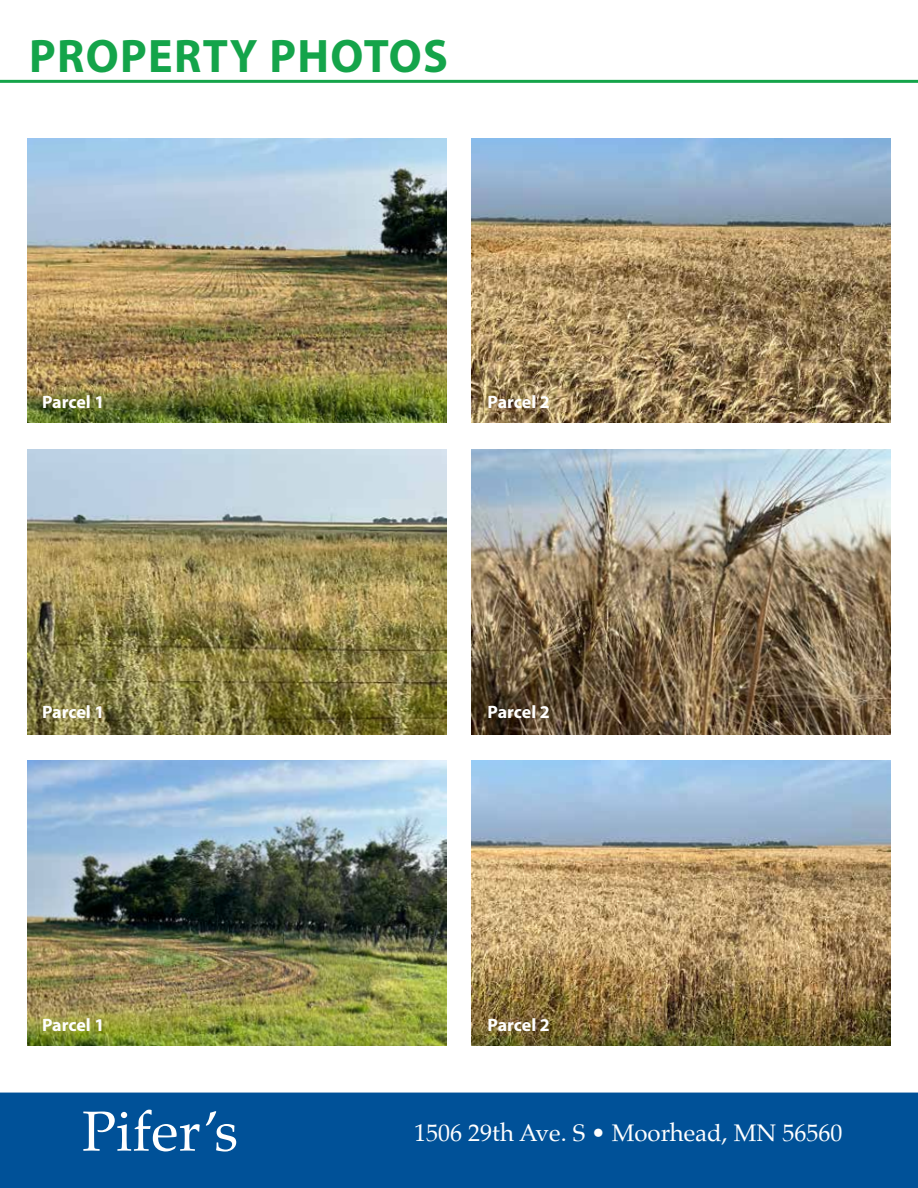
<style>
.page{position:relative;width:918px;height:1188px;background:#fff}
.page>*{position:absolute;margin:0;border:0;box-sizing:border-box;transform-origin:0 0}
.t1{font:56.55px "Palatino Linotype";color:#fff}
.t2{font:700 47.25px "Myriad Pro";letter-spacing:.03em;color:#14a44a}
.t3{font:24px "Palatino";color:#fff}
.t4{font:700 18px "Myriad Pro";letter-spacing:-.01em;color:#fff}
</style>
<div class="page">
<div style="left:0;top:1093px;width:918px;height:95px;background:#005198"></div>
<hr style="left:0;top:80px;width:918px;height:3px;background:#14a44a">
<img style="left:27px;top:138px;width:419px;height:285px">
<img style="left:27px;top:449px;width:419px;height:285px">
<img style="left:27px;top:761px;width:419px;height:284px">
<img style="left:472px;top:138px;width:419px;height:285px">
<img style="left:472px;top:449px;width:419px;height:285px">
<img style="left:472px;top:761px;width:419px;height:284px">
<h2 class="t2" style="left:29px;top:25px;width:420px">PROPERTY PHOTOS</h2>
<p class="t4" style="left:42px;top:390px;width:64px">Parcel 1</p>
<p class="t4" style="left:488px;top:390px;width:64px">Parcel 2</p>
<p class="t4" style="left:42px;top:700px;width:64px">Parcel 1</p>
<p class="t4" style="left:488px;top:700px;width:64px">Parcel 2</p>
<p class="t4" style="left:42px;top:1013px;width:64px">Parcel 1</p>
<p class="t4" style="left:488px;top:1013px;width:64px">Parcel 2</p>
<h1 class="t1" style="left:82px;top:1091px;width:158px">Pifer’s</h1>
<h3 class="t3" style="left:414px;top:1113px;width:430px">1506 29th Ave. S • Moorhead, MN 56560</h3>
</div>
